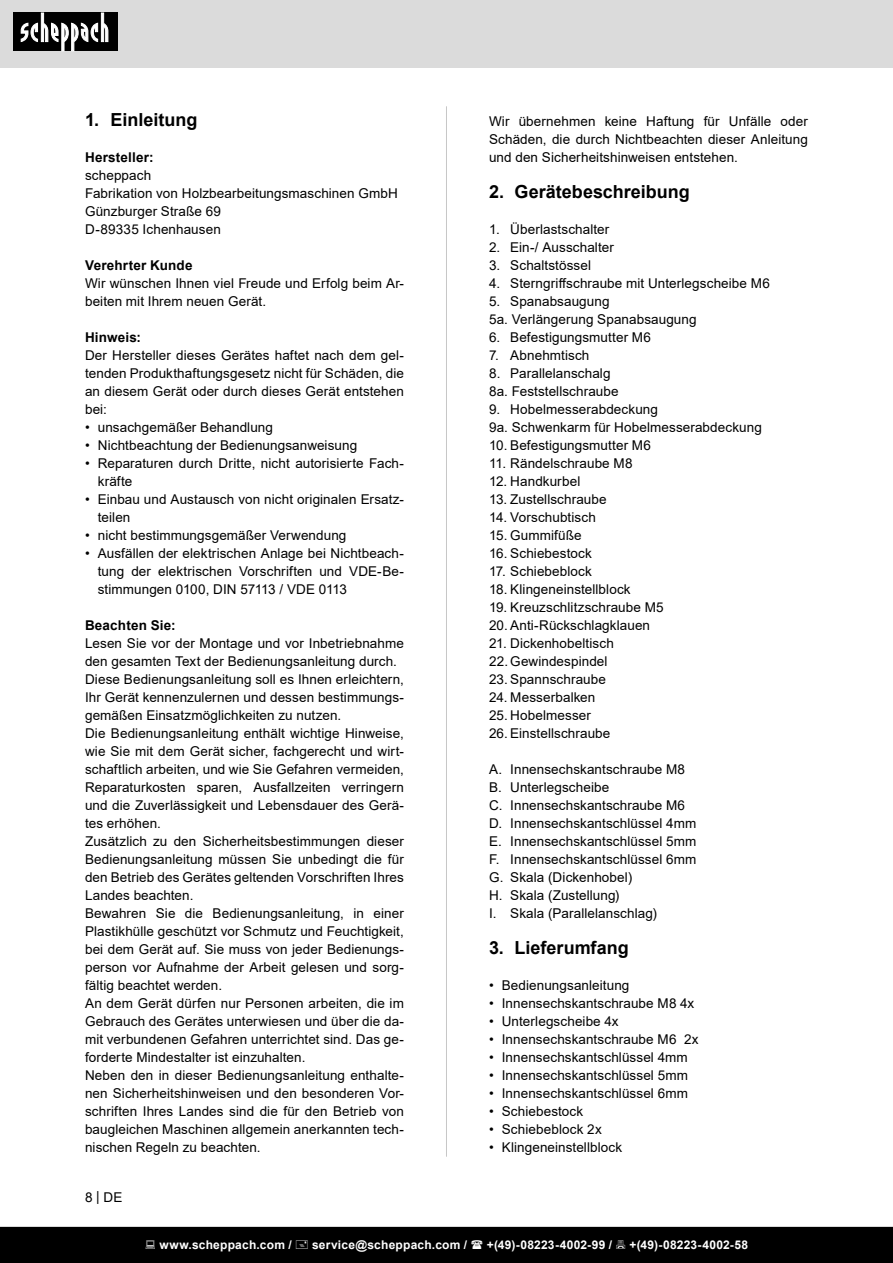
<style>
.page{position:relative;width:893px;height:1263px;background:#fff}
.page>*{position:absolute;margin:0;border:0;box-sizing:border-box;transform-origin:0 0}
.t1{font:700 18px "Arial";color:#000}
.Basiseinstellung{font:13.5px/18px "Arial";letter-spacing:.005em;color:#000;text-align:justify}
.Aufzählung_Zahl{font:13.5px "Arial";letter-spacing:.005em;color:#000}
.Grundtext_Bold{font:700 13.5px "Arial";letter-spacing:.01em;color:#000}
.t2{font:700 12px "Arial";letter-spacing:.02em;color:#fff}
</style>
<div class="page">
<div style="left:0;top:0;width:893px;height:67px;background:#dbdbdb"></div>
<div style="left:13px;top:13px;width:105px;height:38px;background:#000"></div>
<svg style="left:21px;top:13px;width:87px;height:38px"></svg>
<hr style="left:446px;top:106px;width:1px;height:1051px;background:#c7c7c7">
<div style="left:0;top:1227px;width:893px;height:36px;background:#000"></div>
<p class="t1" style="left:85px;top:107px;width:114px">1. Einleitung</p>
<p class="Grundtext_Bold" style="left:85px;top:148px;width:70px">Hersteller:</p>
<p class="Basiseinstellung" style="left:85px;top:166px;width:68px">scheppach</p>
<p class="Basiseinstellung" style="left:85px;top:184px;width:314px">Fabrikation von Holzbearbeitungsmaschinen GmbH</p>
<p class="Basiseinstellung" style="left:85px;top:202px;width:137px">Günzburger Straße 69</p>
<p class="Basiseinstellung" style="left:85px;top:220px;width:137px">D-89335 Ichenhausen</p>
<p class="Grundtext_Bold" style="left:85px;top:256px;width:109px">Verehrter Kunde</p>
<p class="Basiseinstellung" style="left:85px;top:274px;width:320px">Wir wünschen Ihnen viel Freude und Erfolg beim Ar&shy;beiten mit Ihrem neuen Gerät.</p>
<p class="Grundtext_Bold" style="left:85px;top:328px;width:58px">Hinweis:</p>
<p class="Basiseinstellung" style="left:85px;top:346px;width:320px">Der Hersteller dieses Gerätes haftet nach dem gel&shy;tenden Produkthaftungsgesetz nicht für Schäden, die an diesem Gerät oder durch dieses Gerät entstehen bei:</p>
<p class="Basiseinstellung" style="left:85px;top:418px;width:189px">• unsachgemäßer Behandlung</p>
<p class="Basiseinstellung" style="left:85px;top:436px;width:274px">• Nichtbeachtung der Bedienungsanweisung</p>
<p class="Basiseinstellung" style="left:98px;top:454px;width:308px;text-indent:-13px">• Reparaturen durch Dritte, nicht autorisierte Fach&shy;kräfte</p>
<p class="Basiseinstellung" style="left:98px;top:490px;width:308px;text-indent:-13px">• Einbau und Austausch von nicht originalen Ersatz&shy;teilen</p>
<p class="Basiseinstellung" style="left:85px;top:526px;width:263px">• nicht bestimmungsgemäßer Verwendung</p>
<p class="Basiseinstellung" style="left:98px;top:544px;width:308px;text-indent:-13px">• Ausfällen der elektrischen Anlage bei Nichtbeach&shy;tung der elektrischen Vorschriften und VDE-Be&shy;stimmungen 0100, DIN 57113 / VDE 0113</p>
<p class="Grundtext_Bold" style="left:85px;top:616px;width:92px">Beachten Sie:</p>
<p class="Basiseinstellung" style="left:85px;top:634px;width:320px">Lesen Sie vor der Montage und vor Inbetriebnahme den gesamten Text der Bedienungsanleitung durch.</p>
<p class="Basiseinstellung" style="left:85px;top:670px;width:320px">Diese Bedienungsanleitung soll es Ihnen erleichtern, Ihr Gerät kennenzulernen und dessen bestimmungs&shy;gemäßen Einsatzmöglichkeiten zu nutzen.</p>
<p class="Basiseinstellung" style="left:85px;top:724px;width:320px">Die Bedienungsanleitung enthält wichtige Hinweise, wie Sie mit dem Gerät sicher, fachgerecht und wirt&shy;schaftlich arbeiten, und wie Sie Gefahren vermeiden, Reparaturkosten sparen, Ausfallzeiten verringern und die Zuverlässigkeit und Lebensdauer des Gerä&shy;tes erhöhen.</p>
<p class="Basiseinstellung" style="left:85px;top:832px;width:320px">Zusätzlich zu den Sicherheitsbestimmungen dieser Bedienungsanleitung müssen Sie unbedingt die für den Betrieb des Gerätes geltenden Vorschriften Ihres Landes beachten.</p>
<p class="Basiseinstellung" style="left:85px;top:904px;width:320px">Bewahren Sie die Bedienungsanleitung, in einer Plastikhülle geschützt vor Schmutz und Feuchtigkeit, bei dem Gerät auf. Sie muss von jeder Bedienungs&shy;person vor Aufnahme der Arbeit gelesen und sorg&shy;fältig beachtet werden.</p>
<p class="Basiseinstellung" style="left:85px;top:994px;width:320px">An dem Gerät dürfen nur Personen arbeiten, die im Gebrauch des Gerätes unterwiesen und über die da&shy;mit verbundenen Gefahren unterrichtet sind. Das ge&shy;forderte Mindestalter ist einzuhalten.</p>
<p class="Basiseinstellung" style="left:85px;top:1066px;width:320px">Neben den in dieser Bedienungsanleitung enthalte&shy;nen Sicherheitshinweisen und den besonderen Vor&shy;schriften Ihres Landes sind die für den Betrieb von baugleichen Maschinen allgemein anerkannten tech&shy;nischen Regeln zu beachten.</p>
<p class="Basiseinstellung" style="left:85px;top:1188px;width:39px">8 | DE</p>
<p class="Basiseinstellung" style="left:489px;top:112px;width:320px">Wir übernehmen keine Haftung für Unfälle oder Schäden, die durch Nichtbeachten dieser Anleitung und den Sicherheitshinweisen entstehen.</p>
<p class="t1" style="left:489px;top:179px;width:202px">2. Gerätebeschreibung</p>
<p class="Basiseinstellung" style="left:489px;top:220px;width:122px">1. Überlastschalter</p>
<p class="Basiseinstellung" style="left:489px;top:238px;width:126px">2. Ein-/ Ausschalter</p>
<p class="Basiseinstellung" style="left:489px;top:256px;width:104px">3. Schaltstössel</p>
<p class="Basiseinstellung" style="left:489px;top:274px;width:282px">4. Sterngriffschraube mit Unterlegscheibe M6</p>
<p class="Basiseinstellung" style="left:489px;top:292px;width:122px">5. Spanabsaugung</p>
<p class="Aufzählung_Zahl" style="left:489px;top:310px;width:209px">5a. Verlängerung Spanabsaugung</p>
<p class="Basiseinstellung" style="left:489px;top:328px;width:164px">6. Befestigungsmutter M6</p>
<p class="Basiseinstellung" style="left:489px;top:346px;width:102px">7. Abnehmtisch</p>
<p class="Basiseinstellung" style="left:489px;top:364px;width:123px">8. Parallelanschalg</p>
<p class="Aufzählung_Zahl" style="left:489px;top:382px;width:131px">8a. Feststellschraube</p>
<p class="Basiseinstellung" style="left:489px;top:400px;width:171px">9. Hobelmesserabdeckung</p>
<p class="Aufzählung_Zahl" style="left:489px;top:418px;width:274px">9a. Schwenkarm für Hobelmesserabdeckung</p>
<p class="Basiseinstellung" style="left:489px;top:436px;width:164px">10. Befestigungsmutter M6</p>
<p class="Basiseinstellung" style="left:489px;top:454px;width:145px">11. Rändelschraube M8</p>
<p class="Basiseinstellung" style="left:489px;top:472px;width:93px">12. Handkurbel</p>
<p class="Basiseinstellung" style="left:489px;top:490px;width:119px">13. Zustellschraube</p>
<p class="Basiseinstellung" style="left:489px;top:508px;width:108px">14. Vorschubtisch</p>
<p class="Basiseinstellung" style="left:489px;top:526px;width:94px">15. Gummifüße</p>
<p class="Basiseinstellung" style="left:489px;top:544px;width:104px">16. Schiebestock</p>
<p class="Basiseinstellung" style="left:489px;top:562px;width:104px">17. Schiebeblock</p>
<p class="Basiseinstellung" style="left:489px;top:580px;width:143px">18. Klingeneinstellblock</p>
<p class="Basiseinstellung" style="left:489px;top:598px;width:176px">19. Kreuzschlitzschraube M5</p>
<p class="Basiseinstellung" style="left:489px;top:616px;width:163px">20. Anti-Rückschlagklauen</p>
<p class="Basiseinstellung" style="left:489px;top:634px;width:126px">21. Dickenhobeltisch</p>
<p class="Basiseinstellung" style="left:489px;top:652px;width:120px">22. Gewindespindel</p>
<p class="Basiseinstellung" style="left:489px;top:670px;width:118px">23. Spannschraube</p>
<p class="Basiseinstellung" style="left:489px;top:688px;width:108px">24. Messerbalken</p>
<p class="Basiseinstellung" style="left:489px;top:706px;width:104px">25. Hobelmesser</p>
<p class="Basiseinstellung" style="left:489px;top:724px;width:123px">26. Einstellschraube</p>
<p class="Basiseinstellung" style="left:489px;top:760px;width:198px">A. Innensechskantschraube M8</p>
<p class="Basiseinstellung" style="left:489px;top:778px;width:122px">B. Unterlegscheibe</p>
<p class="Basiseinstellung" style="left:489px;top:796px;width:198px">C. Innensechskantschraube M6</p>
<p class="Basiseinstellung" style="left:489px;top:814px;width:209px">D. Innensechskantschlüssel 4mm</p>
<p class="Basiseinstellung" style="left:489px;top:832px;width:209px">E. Innensechskantschlüssel 5mm</p>
<p class="Basiseinstellung" style="left:489px;top:850px;width:209px">F. Innensechskantschlüssel 6mm</p>
<p class="Basiseinstellung" style="left:489px;top:868px;width:145px">G. Skala (Dickenhobel)</p>
<p class="Basiseinstellung" style="left:489px;top:886px;width:132px">H. Skala (Zustellung)</p>
<p class="Basiseinstellung" style="left:489px;top:904px;width:169px">I. Skala (Parallelanschlag)</p>
<p class="t1" style="left:489px;top:935px;width:141px">3. Lieferumfang</p>
<p class="Basiseinstellung" style="left:489px;top:976px;width:142px">• Bedienungsanleitung</p>
<p class="Basiseinstellung" style="left:489px;top:994px;width:207px">• Innensechskantschraube M8 4x</p>
<p class="Basiseinstellung" style="left:489px;top:1012px;width:131px">• Unterlegscheibe 4x</p>
<p class="Basiseinstellung" style="left:489px;top:1030px;width:211px">• Innensechskantschraube M6 2x</p>
<p class="Basiseinstellung" style="left:489px;top:1048px;width:200px">• Innensechskantschlüssel 4mm</p>
<p class="Basiseinstellung" style="left:489px;top:1066px;width:200px">• Innensechskantschlüssel 5mm</p>
<p class="Basiseinstellung" style="left:489px;top:1084px;width:200px">• Innensechskantschlüssel 6mm</p>
<p class="Basiseinstellung" style="left:489px;top:1102px;width:96px">• Schiebestock</p>
<p class="Basiseinstellung" style="left:489px;top:1120px;width:114px">• Schiebeblock 2x</p>
<p class="Basiseinstellung" style="left:489px;top:1138px;width:135px">• Klingeneinstellblock</p>
<p class="t2" style="left:159px;top:1236px;width:134px">www.scheppach.com /</p>
<p class="t2" style="left:312px;top:1236px;width:157px">service@scheppach.com /</p>
<p class="t2" style="left:487px;top:1236px;width:127px">+(49)-08223-4002-99 /</p>
<p class="t2" style="left:629px;top:1236px;width:120px">+(49)-08223-4002-58</p>
</div>
